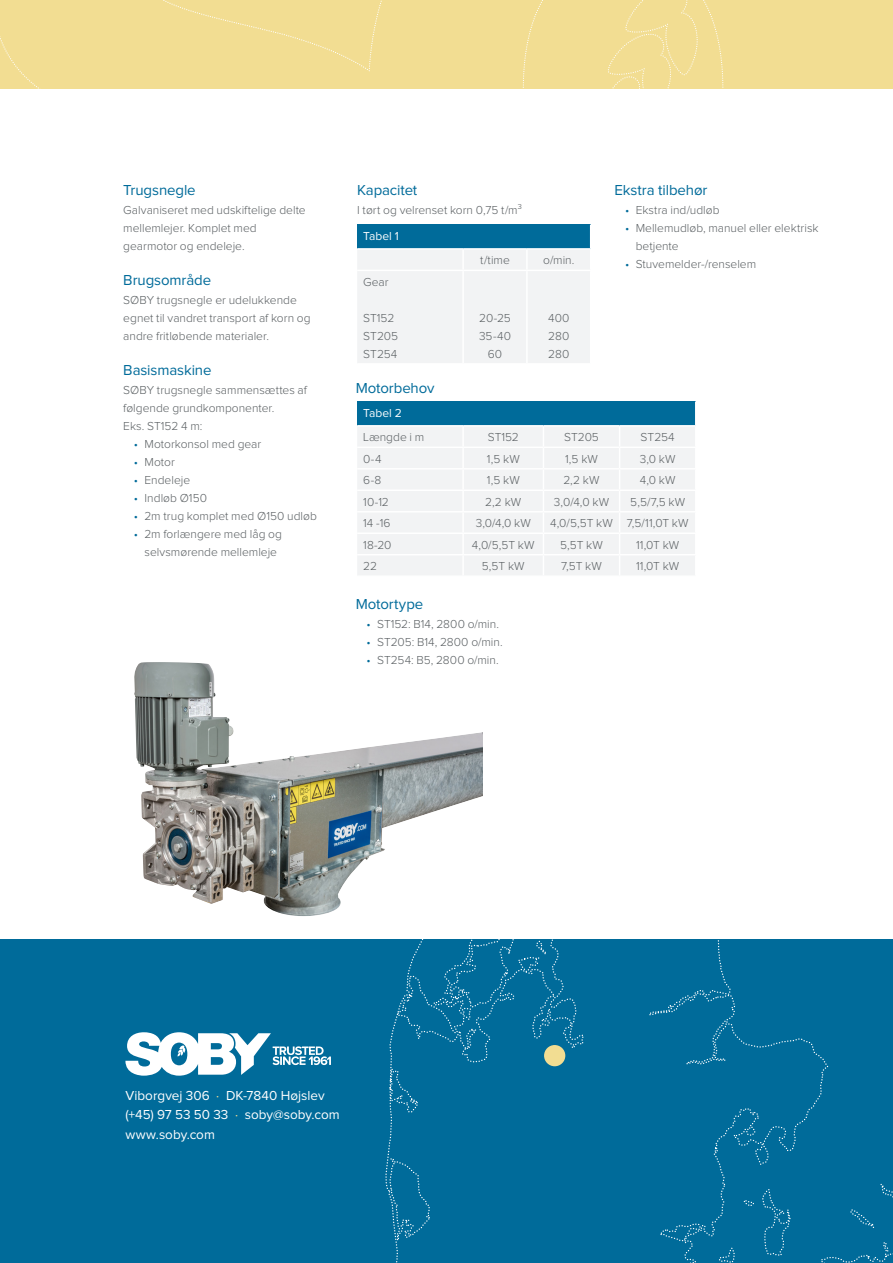
<style>
.page{position:relative;width:893px;height:1263px;background:#fff}
.page>*{position:absolute;margin:0;border:0;box-sizing:border-box;transform-origin:0 0}
.Mellemrubrik{font:15px "Proxima Nova";letter-spacing:-.005em;color:#006b9a}
.Adresse{font:13.5px "Proxima Nova";letter-spacing:.005em;color:#fff}
.Brødtekst{font:300 12px/18px "Proxima Nova";color:#5b6063}
.Tabel__Brødtekst{font:300 12px "Proxima Nova";letter-spacing:.005em;color:#5b6063}
.Tabel__Overskrift{font:12px "Proxima Nova";color:#fbfdfe}
.s1{color:#006b9a}
.s2{color:#f2dd92}
</style>
<div class="page">
<div style="left:0;top:939px;width:893px;height:324px;background:#006b9a"></div>
<svg style="left:829px;top:1183px;width:64px;height:80px"></svg>
<svg style="left:385px;top:995px;width:444px;height:268px"></svg>
<svg style="left:742px;top:1187px;width:49px;height:70px"></svg>
<svg style="left:388px;top:1076px;width:15px;height:24px"></svg>
<svg style="left:717px;top:1245px;width:19px;height:18px"></svg>
<svg style="left:406px;top:939px;width:367px;height:112px"></svg>
<div style="left:544px;top:1045px;width:21px;height:21px;background:#f2dd92;border-radius:50%"></div>
<svg style="left:125px;top:1032px;width:206px;height:44px"></svg>
<div style="left:385px;top:0;width:508px;height:88px;background:#f2dd92"></div>
<div style="left:0;top:0;width:385px;height:88px;background:#f2dd92"></div>
<div style="left:523px;top:0;width:200px;height:88px;background:#f2dd92"></div>
<img style="left:134px;top:662px;width:349px;height:254px">
<svg style="left:357px;top:225px;width:234px;height:138px"></svg>
<hr style="left:357px;top:270px;width:106px;height:1px;background:#fff">
<hr style="left:463px;top:270px;width:64px;height:1px;background:#fff">
<hr style="left:462px;top:271px;width:2px;height:92px;background:#fff">
<hr style="left:527px;top:270px;width:64px;height:1px;background:#fff">
<hr style="left:526px;top:271px;width:2px;height:92px;background:#fff">
<hr style="left:590px;top:271px;width:1px;height:92px;background:#fff">
<div style="left:357px;top:401px;width:339px;height:25px;background:#006b9a"></div>
<div style="left:357px;top:427px;width:338px;height:148px;background:#f2f3f4"></div>
<hr style="left:357px;top:425px;width:106px;height:2px;background:#fff">
<hr style="left:463px;top:425px;width:80px;height:2px;background:#fff">
<hr style="left:462px;top:427px;width:2px;height:20px;background:#fff">
<hr style="left:543px;top:425px;width:77px;height:2px;background:#fff">
<hr style="left:620px;top:425px;width:76px;height:2px;background:#fff">
<hr style="left:357px;top:447px;width:106px;height:1px;background:#fff">
<hr style="left:463px;top:447px;width:80px;height:1px;background:#fff">
<hr style="left:462px;top:448px;width:2px;height:20px;background:#fff">
<hr style="left:543px;top:447px;width:77px;height:1px;background:#fff">
<hr style="left:620px;top:447px;width:76px;height:1px;background:#fff">
<hr style="left:357px;top:468px;width:106px;height:1px;background:#fff">
<hr style="left:463px;top:468px;width:80px;height:1px;background:#fff">
<hr style="left:462px;top:469px;width:2px;height:20px;background:#fff">
<hr style="left:543px;top:468px;width:77px;height:1px;background:#fff">
<hr style="left:620px;top:468px;width:76px;height:1px;background:#fff">
<hr style="left:357px;top:489px;width:106px;height:2px;background:#fff">
<hr style="left:463px;top:489px;width:80px;height:2px;background:#fff">
<hr style="left:462px;top:491px;width:2px;height:20px;background:#fff">
<hr style="left:543px;top:489px;width:77px;height:2px;background:#fff">
<hr style="left:620px;top:489px;width:76px;height:2px;background:#fff">
<hr style="left:357px;top:511px;width:106px;height:1px;background:#fff">
<hr style="left:463px;top:511px;width:80px;height:1px;background:#fff">
<hr style="left:462px;top:512px;width:2px;height:20px;background:#fff">
<hr style="left:543px;top:511px;width:77px;height:1px;background:#fff">
<hr style="left:620px;top:511px;width:76px;height:1px;background:#fff">
<hr style="left:357px;top:532px;width:106px;height:2px;background:#fff">
<hr style="left:463px;top:532px;width:80px;height:2px;background:#fff">
<hr style="left:462px;top:534px;width:2px;height:20px;background:#fff">
<hr style="left:543px;top:532px;width:77px;height:2px;background:#fff">
<hr style="left:620px;top:532px;width:76px;height:2px;background:#fff">
<hr style="left:357px;top:554px;width:106px;height:1px;background:#fff">
<hr style="left:463px;top:554px;width:80px;height:1px;background:#fff">
<hr style="left:462px;top:555px;width:2px;height:20px;background:#fff">
<hr style="left:543px;top:554px;width:77px;height:1px;background:#fff">
<svg style="left:543px;top:427px;width:1px;height:148px"></svg>
<hr style="left:620px;top:554px;width:76px;height:1px;background:#fff">
<svg style="left:619px;top:427px;width:1px;height:148px"></svg>
<svg style="left:695px;top:401px;width:1px;height:25px"></svg>
<p class="Mellemrubrik" style="left:123px;top:183px;width:74px">Trugsnegle</p>
<p class="Brødtekst" style="left:123px;top:202px;width:184px">Galvaniseret med udskiftelige delte mellemlejer. Komplet med gearmotor og endeleje.</p>
<p class="Mellemrubrik" style="left:123px;top:273px;width:89px">Brugsområde</p>
<p class="Brødtekst" style="left:123px;top:292px;width:189px">SØBY trugsnegle er udelukkende egnet til vandret transport af korn og andre fritløbende materialer.</p>
<p class="Mellemrubrik" style="left:123px;top:363px;width:90px">Basismaskine</p>
<p class="Brødtekst" style="left:123px;top:382px;width:185px">SØBY trugsnegle sammensættes af følgende grundkomponenter.</p>
<p class="Brødtekst" style="left:123px;top:418px;width:80px">Eks. ST152 4 m:</p>
<p class="Brødtekst" style="left:134px;top:436px;width:129px"><span class="s1">•</span> Motorkonsol med gear</p>
<p class="Brødtekst" style="left:134px;top:454px;width:42px"><span class="s1">•</span> Motor</p>
<p class="Brødtekst" style="left:134px;top:472px;width:58px"><span class="s1">•</span> Endeleje</p>
<p class="Brødtekst" style="left:134px;top:490px;width:75px"><span class="s1">•</span> Indløb Ø150</p>
<p class="Brødtekst" style="left:134px;top:508px;width:184px"><span class="s1">•</span> 2m trug komplet med Ø150 udløb</p>
<p class="Brødtekst" style="left:134px;top:526px;width:150px;text-align:center"><span class="s1">•</span> 2m forlængere med låg og selvsmørende mellemleje</p>
<p class="Mellemrubrik" style="left:357px;top:183px;width:62px">Kapacitet</p>
<p class="Brødtekst" style="left:357px;top:202px;width:166px">I tørt og velrenset korn 0,75 t/m³</p>
<p class="Tabel__Overskrift" style="left:363px;top:231px;width:37px">Tabel 1</p>
<p class="Tabel__Brødtekst" style="left:480px;top:255px;width:31px">t/time</p>
<p class="Tabel__Brødtekst" style="left:543px;top:255px;width:33px">o/min.</p>
<p class="Tabel__Brødtekst" style="left:363px;top:276px;width:27px">Gear</p>
<p class="Tabel__Brødtekst" style="left:363px;top:312px;width:33px">ST152</p>
<p class="Tabel__Brødtekst" style="left:363px;top:330px;width:36px">ST205</p>
<p class="Tabel__Brødtekst" style="left:363px;top:348px;width:36px">ST254</p>
<p class="Tabel__Brødtekst" style="left:479px;top:312px;width:33px">20-25</p>
<p class="Tabel__Brødtekst" style="left:479px;top:330px;width:34px">35-40</p>
<p class="Tabel__Brødtekst" style="left:488px;top:348px;width:16px">60</p>
<p class="Tabel__Brødtekst" style="left:548px;top:312px;width:23px">400</p>
<p class="Tabel__Brødtekst" style="left:548px;top:330px;width:22px">280</p>
<p class="Tabel__Brødtekst" style="left:548px;top:348px;width:22px">280</p>
<p class="Mellemrubrik" style="left:356px;top:381px;width:80px">Motorbehov</p>
<p class="Mellemrubrik" style="left:614px;top:183px;width:95px">Ekstra tilbehør</p>
<p class="Brødtekst" style="left:625px;top:202px;width:96px"><span class="s1">•</span> Ekstra ind/udløb</p>
<p class="Brødtekst" style="left:636px;top:220px;width:184px;text-indent:-11px"><span class="s1">•</span> Mellemudløb, manuel eller elektrisk betjente</p>
<p class="Brødtekst" style="left:625px;top:256px;width:133px"><span class="s1">•</span> Stuvemelder-/renselem</p>
<p class="Tabel__Overskrift" style="left:363px;top:408px;width:40px">Tabel 2</p>
<p class="Tabel__Brødtekst" style="left:363px;top:432px;width:63px">Længde i m</p>
<p class="Tabel__Brødtekst" style="left:488px;top:432px;width:33px">ST152</p>
<p class="Tabel__Brødtekst" style="left:564px;top:432px;width:36px">ST205</p>
<p class="Tabel__Brødtekst" style="left:641px;top:432px;width:36px">ST254</p>
<p class="Tabel__Brødtekst" style="left:363px;top:453px;width:20px">0-4</p>
<p class="Tabel__Brødtekst" style="left:487px;top:453px;width:34px">1,5 kW</p>
<p class="Tabel__Brødtekst" style="left:565px;top:453px;width:34px">1,5 kW</p>
<p class="Tabel__Brødtekst" style="left:640px;top:453px;width:37px">3,0 kW</p>
<p class="Tabel__Brødtekst" style="left:363px;top:475px;width:20px">6-8</p>
<p class="Tabel__Brødtekst" style="left:487px;top:475px;width:34px">1,5 kW</p>
<p class="Tabel__Brødtekst" style="left:563px;top:475px;width:38px">2,2 kW</p>
<p class="Tabel__Brødtekst" style="left:640px;top:475px;width:37px">4,0 kW</p>
<p class="Tabel__Brødtekst" style="left:363px;top:496px;width:27px">10-12</p>
<p class="Tabel__Brødtekst" style="left:485px;top:496px;width:38px">2,2 kW</p>
<p class="Tabel__Brødtekst" style="left:554px;top:496px;width:57px">3,0/4,0 kW</p>
<p class="Tabel__Brødtekst" style="left:630px;top:496px;width:56px">5,5/7,5 kW</p>
<p class="Tabel__Brødtekst" style="left:363px;top:518px;width:29px">14 -16</p>
<p class="Tabel__Brødtekst" style="left:476px;top:518px;width:57px">3,0/4,0 kW</p>
<p class="Tabel__Brødtekst" style="left:550px;top:518px;width:64px">4,0/5,5T kW</p>
<p class="Tabel__Brødtekst" style="left:627px;top:518px;width:63px">7,5/11,0T kW</p>
<p class="Tabel__Brødtekst" style="left:363px;top:539px;width:30px">18-20</p>
<p class="Tabel__Brødtekst" style="left:472px;top:539px;width:64px">4,0/5,5T kW</p>
<p class="Tabel__Brødtekst" style="left:560px;top:539px;width:44px">5,5T kW</p>
<p class="Tabel__Brødtekst" style="left:636px;top:539px;width:45px">11,0T kW</p>
<p class="Tabel__Brødtekst" style="left:363px;top:561px;width:15px">22</p>
<p class="Tabel__Brødtekst" style="left:482px;top:561px;width:44px">5,5T kW</p>
<p class="Tabel__Brødtekst" style="left:561px;top:561px;width:42px">7,5T kW</p>
<p class="Tabel__Brødtekst" style="left:636px;top:561px;width:45px">11,0T kW</p>
<p class="Mellemrubrik" style="left:356px;top:597px;width:69px">Motortype</p>
<p class="Brødtekst" style="left:366px;top:616px;width:134px"><span class="s1">•</span> ST152: B14, 2800 o/min.</p>
<p class="Brødtekst" style="left:366px;top:634px;width:138px"><span class="s1">•</span> ST205: B14, 2800 o/min.</p>
<p class="Brødtekst" style="left:366px;top:652px;width:134px"><span class="s1">•</span> ST254: B5, 2800 o/min.</p>
<p class="Adresse" style="left:125px;top:1089px;width:201px">Viborgvej 306 <span class="s2">·</span> DK-7840 Højslev</p>
<p class="Adresse" style="left:125px;top:1108px;width:216px">(+45) 97 53 50 33 <span class="s2">·</span> soby@soby.com</p>
<p class="Adresse" style="left:125px;top:1128px;width:91px">www.soby.com</p>
</div>
